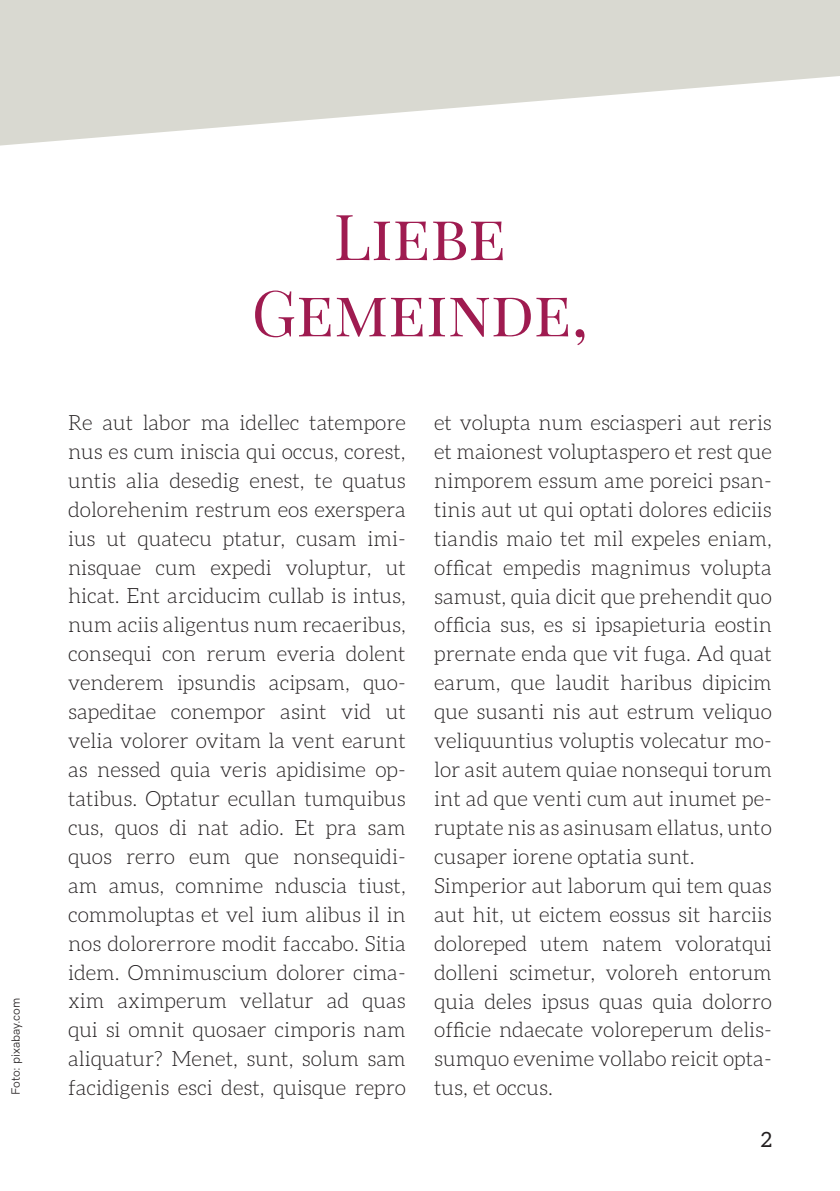
<style>
.page{position:relative;width:840px;height:1191px;background:#fff}
.page>*{position:absolute;margin:0;border:0;box-sizing:border-box;transform-origin:0 0}
.t1{font:63.6px/76.2px "Playfair Display SC";color:#9f1b50;text-align:center}
.t2{font:300 21px/29px "Aleo";color:#231f20;text-align:justify}
.t3{font:21px "Aleo";color:#231f20}
.t4{font:12px "HK Grotesk Regular Legacy";color:#231f20}
</style>
<div class="page">
<svg style="left:0;top:0;width:839px;height:146px"></svg>
<p class="t4" style="left:7px;top:1095px;width:99px;rotate:-90deg">Foto: pixabay.com</p>
<h1 class="t1" style="left:251px;top:198px;width:338px">Liebe<br>Gemeinde,</h1>
<p class="t2" style="left:68px;top:408px;width:339px">Re aut labor ma idellec tatempore nus es cum iniscia qui occus, corest, untis alia desedig enest, te quatus dolorehenim restrum eos exerspera ius ut quatecu ptatur, cusam imi&shy;nisquae cum expedi voluptur, ut hicat. Ent arciducim cullab is intus, num aciis aligentus num recaeribus, consequi con rerum everia dolent venderem ipsundis acipsam, quo&shy;sapeditae conempor asint vid ut velia volorer ovitam la vent earunt as nessed quia veris apidisime op&shy;tatibus. Optatur ecullan tumquibus cus, quos di nat adio. Et pra sam quos rerro eum que nonsequidi&shy;am amus, comnime nduscia tiust, commoluptas et vel ium alibus il in nos dolorerrore modit faccabo. Sitia idem. Omnimuscium dolorer cima&shy;xim aximperum vellatur ad quas qui si omnit quosaer cimporis nam aliquatur? Menet, sunt, solum sam facidigenis esci dest, quisque repro</p>
<p class="t2" style="left:434px;top:408px;width:339px;text-align:left">et volupta num esciasperi aut reris et maionest voluptaspero et rest que nimporem essum ame poreici psan&shy;tinis aut ut qui optati dolores ediciis tiandis maio tet mil expeles eniam, officat empedis magnimus volupta samust, quia dicit que prehendit quo officia sus, es si ipsapieturia eostin prernate enda que vit fuga. Ad quat earum, que laudit haribus dipicim que susanti nis aut estrum veliquo veliquuntius voluptis volecatur mo&shy;lor asit autem quiae nonsequi torum int ad que venti cum aut inumet pe&shy;ruptate nis as asinusam ellatus, unto cusaper iorene optatia sunt.<br>Simperior aut laborum qui tem quas aut hit, ut eictem eossus sit harciis doloreped utem natem voloratqui dolleni scimetur, voloreh entorum quia deles ipsus quas quia dolorro officie ndaecate voloreperum delis&shy;sumquo evenime vollabo reicit opta&shy;tus, et occus.</p>
<p class="t3" style="left:760px;top:1127px;width:13px">2</p>
</div>
